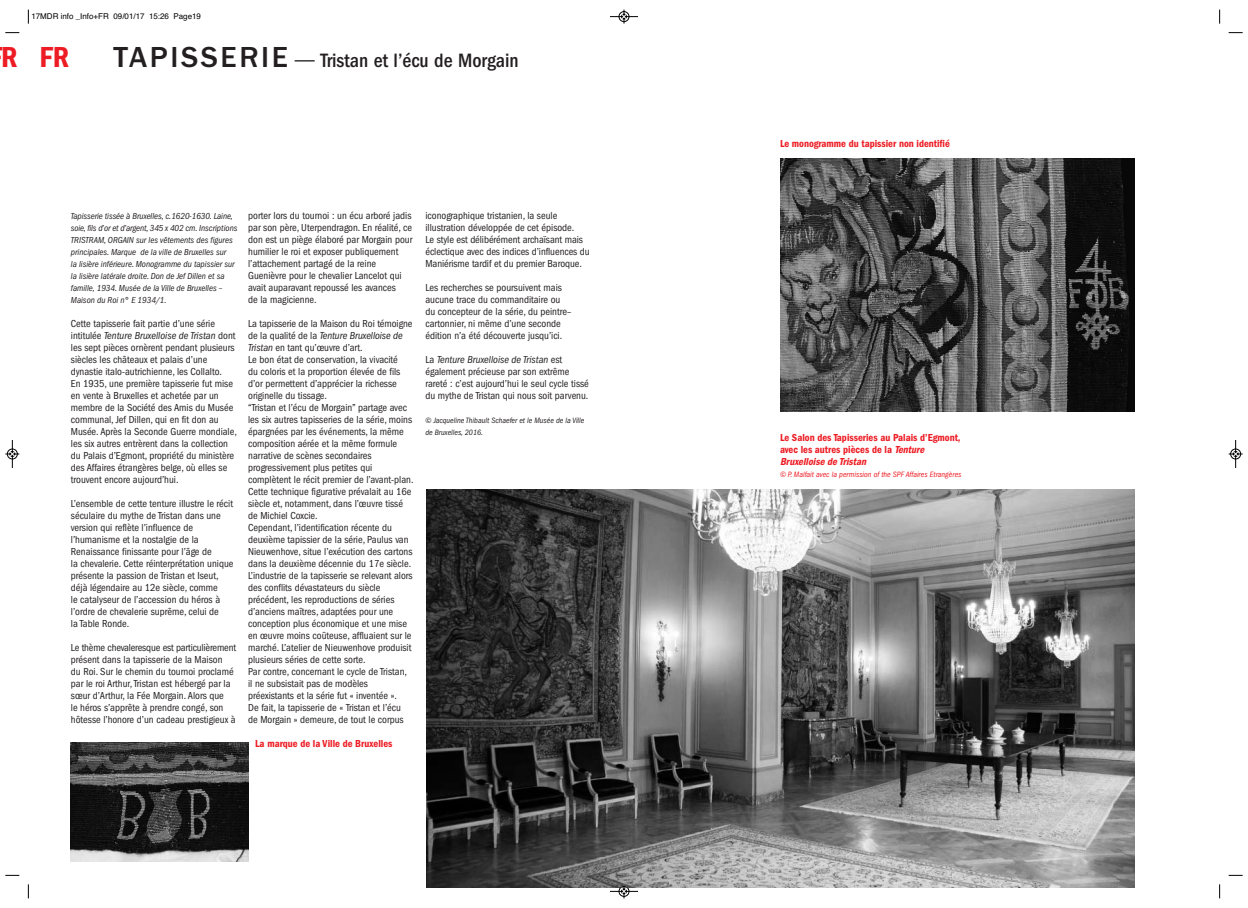
<style>
.page{position:relative;width:1248px;height:908px;background:#fff}
.page>*{position:absolute;margin:0;border:0;box-sizing:border-box;transform-origin:0 0}
.t1{font:600 condensed 30px "Franklin Gothic";color:#ed1c24}
.t2{font:500 condensed 20px "Franklin Gothic";color:#231f20}
.t3{font:condensed 10.5px/12px "Franklin Gothic";color:#231f20}
.t4{font:600 condensed 10.5px/12px "Franklin Gothic";color:#ed1c24}
.t5{font:italic condensed 9px/12px "Franklin Gothic";color:#231f20}
.t6{font:italic condensed 8px/12px "Franklin Gothic";color:#231f20}
.t7{font:italic condensed 8px "Franklin Gothic";color:#ed1c24}
.t8{font:8px "Helvetica";color:#000}
.s1{font-stretch:normal;font-size:30px}
.s2{font-family:"Mrs Eaves Roman";font-weight:400;font-stretch:normal;font-size:30px}
.s3{font-style:italic}
</style>
<div class="page">
<img style="left:71px;top:742px;width:177px;height:118px">
<img style="left:780px;top:159px;width:354px;height:252px">
<img style="left:426px;top:489px;width:708px;height:398px">
<svg style="left:28px;top:10px;width:1px;height:14px"></svg>
<svg style="left:5px;top:32px;width:14px;height:1px"></svg>
<svg style="left:1219px;top:10px;width:1px;height:14px"></svg>
<svg style="left:1228px;top:32px;width:14px;height:1px"></svg>
<svg style="left:28px;top:884px;width:1px;height:13px"></svg>
<svg style="left:5px;top:874px;width:14px;height:1px"></svg>
<svg style="left:1219px;top:884px;width:1px;height:13px"></svg>
<svg style="left:1228px;top:874px;width:14px;height:1px"></svg>
<svg style="left:610px;top:10px;width:28px;height:14px"></svg>
<svg style="left:610px;top:883px;width:28px;height:14px"></svg>
<svg style="left:5px;top:440px;width:14px;height:28px"></svg>
<svg style="left:1228px;top:440px;width:14px;height:28px"></svg>
<p class="t8" style="left:31px;top:13px;width:171px">17MDR info _Info+FR 09/01/17 15:26 Page19</p>
<h1 class="t1" style="left:1px;top:47px;width:18px">R</h1>
<h2 class="t2" style="left:113px;top:54px;width:407px"><span class="s1">TAPISSERIE</span> <span class="s2">—</span> Tristan et l’écu de Morgain</h2>
<h1 class="t1" style="left:40px;top:47px;width:31px">FR</h1>
<p class="t5" style="left:71px;top:210px;width:168px">Tapisserie tissée à Bruxelles, c.1620-1630. Laine, soie, fils d’or et d’argent, 345 x 402 cm. Inscriptions TRISTRAM, ORGAIN sur les vêtements des figures principales. Marque de la ville de Bruxelles sur<br>la lisière inférieure. Monogramme du tapissier sur la lisière latérale droite. Don de Jef Dillen et sa famille, 1934. Musée de la Ville de Bruxelles – Maison du Roi n° E 1934/1.</p>
<p class="t3" style="left:71px;top:318px;width:167px">Cette tapisserie fait partie d’une série intitulée <span class="s3">Tenture Bruxelloise de Tristan</span> dont les sept pièces ornèrent pendant plusieurs siècles les châteaux et palais d’une dynastie italo-autrichienne, les Collalto.<br>En 1935, une première tapisserie fut mise en vente à Bruxelles et achetée par un membre de la Société des Amis du Musée communal, Jef Dillen, qui en fit don au Musée. Après la Seconde Guerre mondiale, les six autres entrèrent dans la collection du Palais d’Egmont, propriété du ministère des Affaires étrangères belge, où elles se trouvent encore aujourd’hui.</p>
<p class="t3" style="left:71px;top:498px;width:164px">L’ensemble de cette tenture illustre le récit séculaire du mythe de Tristan dans une version qui reflète l’influence de l’humanisme et la nostalgie de la Renaissance finissante pour l’âge de<br>la chevalerie. Cette réinterprétation unique présente la passion de Tristan et Iseut, déjà légendaire au 12e siècle, comme<br>le catalyseur de l’accession du héros à l’ordre de chevalerie suprême, celui de<br>la Table Ronde.</p>
<p class="t3" style="left:71px;top:642px;width:167px">Le thème chevaleresque est particulièrement présent dans la tapisserie de la Maison<br>du Roi. Sur le chemin du tournoi proclamé par le roi Arthur, Tristan est hébergé par la sœur d’Arthur, la Fée Morgain. Alors que<br>le héros s’apprête à prendre congé, son hôtesse l’honore d’un cadeau prestigieux à</p>
<p class="t3" style="left:248px;top:210px;width:166px">porter lors du tournoi : un écu arboré jadis par son père, Uterpendragon. En réalité, ce don est un piège élaboré par Morgain pour humilier le roi et exposer publiquement l’attachement partagé de la reine Guenièvre pour le chevalier Lancelot qui avait auparavant repoussé les avances<br>de la magicienne.</p>
<p class="t3" style="left:248px;top:318px;width:167px">La tapisserie de la Maison du Roi témoigne de la qualité de la <span class="s3">Tenture Bruxelloise de Tristan</span> en tant qu’œuvre d’art.<br>Le bon état de conservation, la vivacité<br>du coloris et la proportion élevée de fils d’or permettent d’apprécier la richesse originelle du tissage.<br>“Tristan et l’écu de Morgain” partage avec les six autres tapisseries de la série, moins épargnées par les événements, la même composition aérée et la même formule narrative de scènes secondaires progressivement plus petites qui complètent le récit premier de l’avant-plan.<br>Cette technique figurative prévalait au 16e siècle et, notamment, dans l’œuvre tissé de Michiel Coxcie.<br>Cependant, l’identification récente du deuxième tapissier de la série, Paulus van Nieuwenhove, situe l’exécution des cartons dans la deuxième décennie du 17e siècle.<br>L’industrie de la tapisserie se relevant alors des conflits dévastateurs du siècle précédent, les reproductions de séries d’anciens maîtres, adaptées pour une conception plus économique et une mise en œuvre moins coûteuse, affluaient sur le marché. L’atelier de Nieuwenhove produisit plusieurs séries de cette sorte.<br>Par contre, concernant le cycle de Tristan, il ne subsistait pas de modèles préexistants et la série fut « inventée ».<br>De fait, la tapisserie de « Tristan et l’écu<br>de Morgain » demeure, de tout le corpus</p>
<p class="t4" style="left:255px;top:738px;width:139px">La marque de la Ville de Bruxelles</p>
<p class="t3" style="left:425px;top:210px;width:166px">iconographique tristanien, la seule illustration développée de cet épisode.<br>Le style est délibérément archaïsant mais éclectique avec des indices d’influences du Maniérisme tardif et du premier Baroque.</p>
<p class="t3" style="left:425px;top:282px;width:147px">Les recherches se poursuivent mais aucune trace du commanditaire ou du concepteur de la série, du peintre– cartonnier, ni même d’une seconde édition n’a été découverte jusqu’ici.</p>
<p class="t3" style="left:425px;top:354px;width:165px">La <span class="s3">Tenture Bruxelloise de Tristan</span> est également précieuse par son extrême rareté : c’est aujourd’hui le seul cycle tissé du mythe de Tristan qui nous soit parvenu.</p>
<p class="t6" style="left:425px;top:415px;width:160px">© Jacqueline Thibault Schaefer et le Musée de la Ville de Bruxelles, 2016.</p>
<p class="t4" style="left:780px;top:138px;width:171px">Le monogramme du tapissier non identifié</p>
<p class="t4" style="left:780px;top:432px;width:182px">Le Salon des Tapisseries au Palais d’Egmont, avec les autres pièces de la <span class="s3">Tenture<br>Bruxelloise de Tristan</span></p>
<p class="t7" style="left:780px;top:471px;width:183px">© P. Malfait avec la permission of the SPF Affaires Etrangères</p>
</div>
